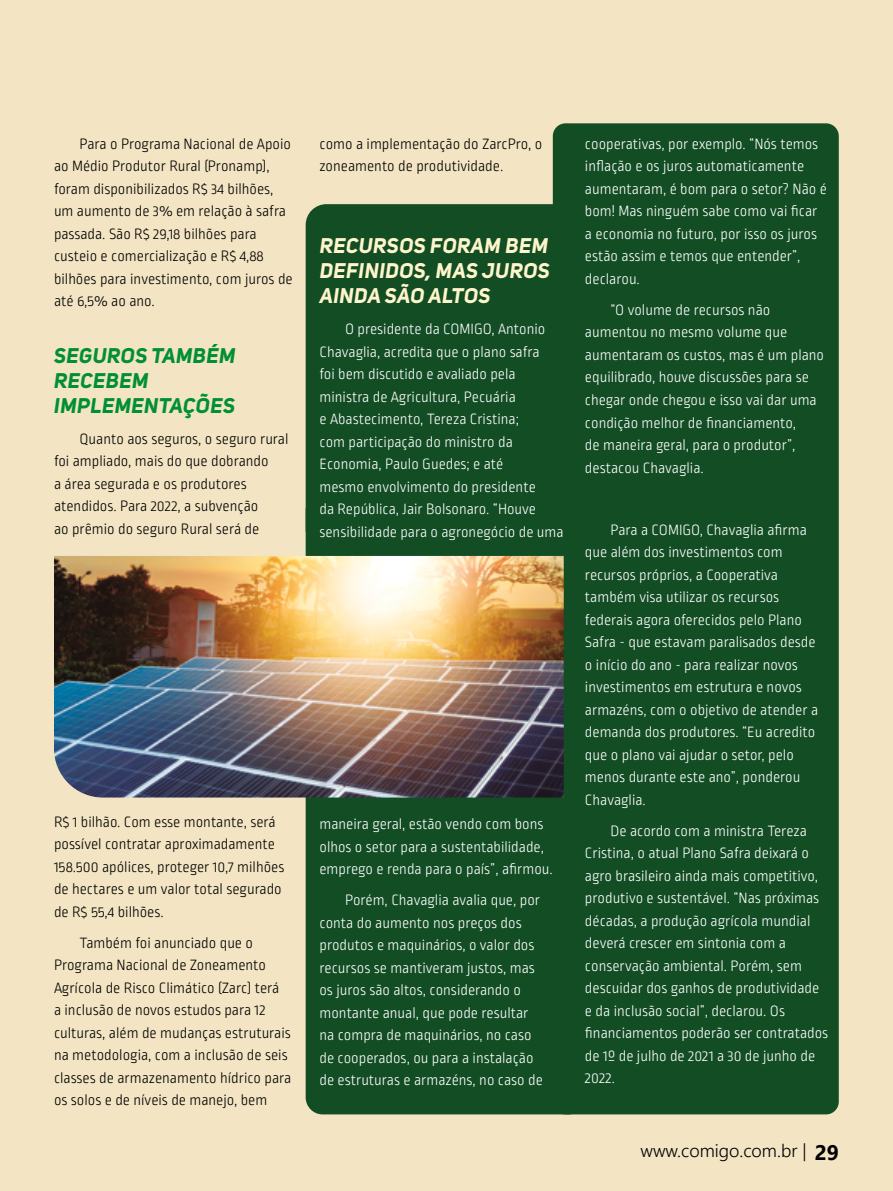
<style>
.page{position:relative;width:893px;height:1191px;background:#f3e5c3}
.page>*{position:absolute;margin:0;border:0;box-sizing:border-box;transform-origin:0 0}
.t1{font:italic 700 21px/25.2px "Uni Sans";letter-spacing:.02em;color:#fff5cc;text-align:justify}
.t2{font:italic 700 21px/25.2px "Uni Sans";letter-spacing:.02em;color:#008f32}
.t3{font:300 18px "Segoe UI";color:#000}
.t4{font:300 15.75px/22.5px "Ropa Soft Pro";color:#fff}
.t5{font:300 15.75px/22.5px "Ropa Soft Pro";color:#000}
.s1{font-weight:700;font-size:21px}
</style>
<div class="page">
<div style="left:306px;top:204px;width:247px;height:304px;background:#124d24"></div>
<div style="left:306px;top:508px;width:256px;height:606px;background:#124d24"></div>
<div style="left:553px;top:123px;width:286px;height:991px;background:#124d24;border-radius:13px"></div>
<img style="left:54px;top:556px;width:510px;height:241px">
<p class="t5" style="left:54px;top:133px;width:240px;text-indent:26px">Para o Programa Nacional de Apoio ao Médio Produtor Rural (Pronamp), foram disponibilizados R$ 34 bilhões, um aumento de 3% em relação à safra passada. São R$ 29,18 bilhões para custeio e comercialização e R$ 4,88 bilhões para investimento, com juros de até 6,5% ao ano.</p>
<h1 class="t2" style="left:54px;top:342px;width:183px">SEGUROS TAMBÉM<br>RECEBEM<br>IMPLEMENTAÇÕES</h1>
<p class="t5" style="left:54px;top:428px;width:236px;text-indent:26px">Quanto aos seguros, o seguro rural foi ampliado, mais do que dobrando<br>a área segurada e os produtores atendidos. Para 2022, a subvenção<br>ao prêmio do seguro Rural será de</p>
<p class="t5" style="left:54px;top:811px;width:232px">R$ 1 bilhão. Com esse montante, será possível contratar aproximadamente 158.500 apólices, proteger 10,7 milhões de hectares e um valor total segurado de R$ 55,4 bilhões.</p>
<p class="t5" style="left:54px;top:932px;width:239px;text-indent:26px">Também foi anunciado que o Programa Nacional de Zoneamento Agrícola de Risco Climático (Zarc) terá<br>a inclusão de novos estudos para 12 culturas, além de mudanças estruturais na metodologia, com a inclusão de seis classes de armazenamento hídrico para os solos e de níveis de manejo, bem</p>
<p class="t5" style="left:319px;top:133px;width:224px">como a implementação do ZarcPro, o zoneamento de produtividade.</p>
<h1 class="t1" style="left:320px;top:232px;width:232px">RECURSOS FORAM BEM DEFINIDOS, MAS JUROS AINDA SÃO ALTOS</h1>
<p class="t4" style="left:319px;top:319px;width:246px;text-indent:26px">O presidente da COMIGO, Antonio Chavaglia, acredita que o plano safra<br>foi bem discutido e avaliado pela ministra de Agricultura, Pecuária<br>e Abastecimento, Tereza Cristina;<br>com participação do ministro da Economia, Paulo Guedes; e até<br>mesmo envolvimento do presidente<br>da República, Jair Bolsonaro. “Houve sensibilidade para o agronegócio de uma</p>
<p class="t4" style="left:319px;top:814px;width:235px">maneira geral, estão vendo com bons olhos o setor para a sustentabilidade, emprego e renda para o país”, afirmou.</p>
<p class="t4" style="left:319px;top:890px;width:225px;text-indent:26px">Porém, Chavaglia avalia que, por conta do aumento nos preços dos produtos e maquinários, o valor dos recursos se mantiveram justos, mas os juros são altos, considerando o montante anual, que pode resultar na compra de maquinários, no caso de cooperados, ou para a instalação de estruturas e armazéns, no caso de</p>
<p class="t4" style="left:585px;top:133px;width:243px">cooperativas, por exemplo. “Nós temos inflação e os juros automaticamente aumentaram, é bom para o setor? Não é bom! Mas ninguém sabe como vai ficar a economia no futuro, por isso os juros estão assim e temos que entender”, declarou.</p>
<p class="t4" style="left:585px;top:299px;width:241px;text-indent:26px">“O volume de recursos não aumentou no mesmo volume que aumentaram os custos, mas é um plano equilibrado, houve discussões para se chegar onde chegou e isso vai dar uma condição melhor de financiamento,<br>de maneira geral, para o produtor”, destacou Chavaglia.</p>
<p class="t4" style="left:585px;top:519px;width:235px;text-indent:26px">Para a COMIGO, Chavaglia afirma que além dos investimentos com recursos próprios, a Cooperativa também visa utilizar os recursos federais agora oferecidos pelo Plano Safra - que estavam paralisados desde o início do ano - para realizar novos investimentos em estrutura e novos armazéns, com o objetivo de atender a demanda dos produtores. “Eu acredito que o plano vai ajudar o setor, pelo menos durante este ano”, ponderou Chavaglia.</p>
<p class="t4" style="left:585px;top:820px;width:245px;text-indent:26px">De acordo com a ministra Tereza Cristina, o atual Plano Safra deixará o agro brasileiro ainda mais competitivo, produtivo e sustentável. “Nas próximas décadas, a produção agrícola mundial deverá crescer em sintonia com a conservação ambiental. Porém, sem descuidar dos ganhos de produtividade e da inclusão social”, declarou. Os financiamentos poderão ser contratados de 1º de julho de 2021 a 30 de junho de 2022.</p>
<p class="t3" style="left:640px;top:1133px;width:200px">www.comigo.com.br | <span class="s1">29</span></p>
</div>
